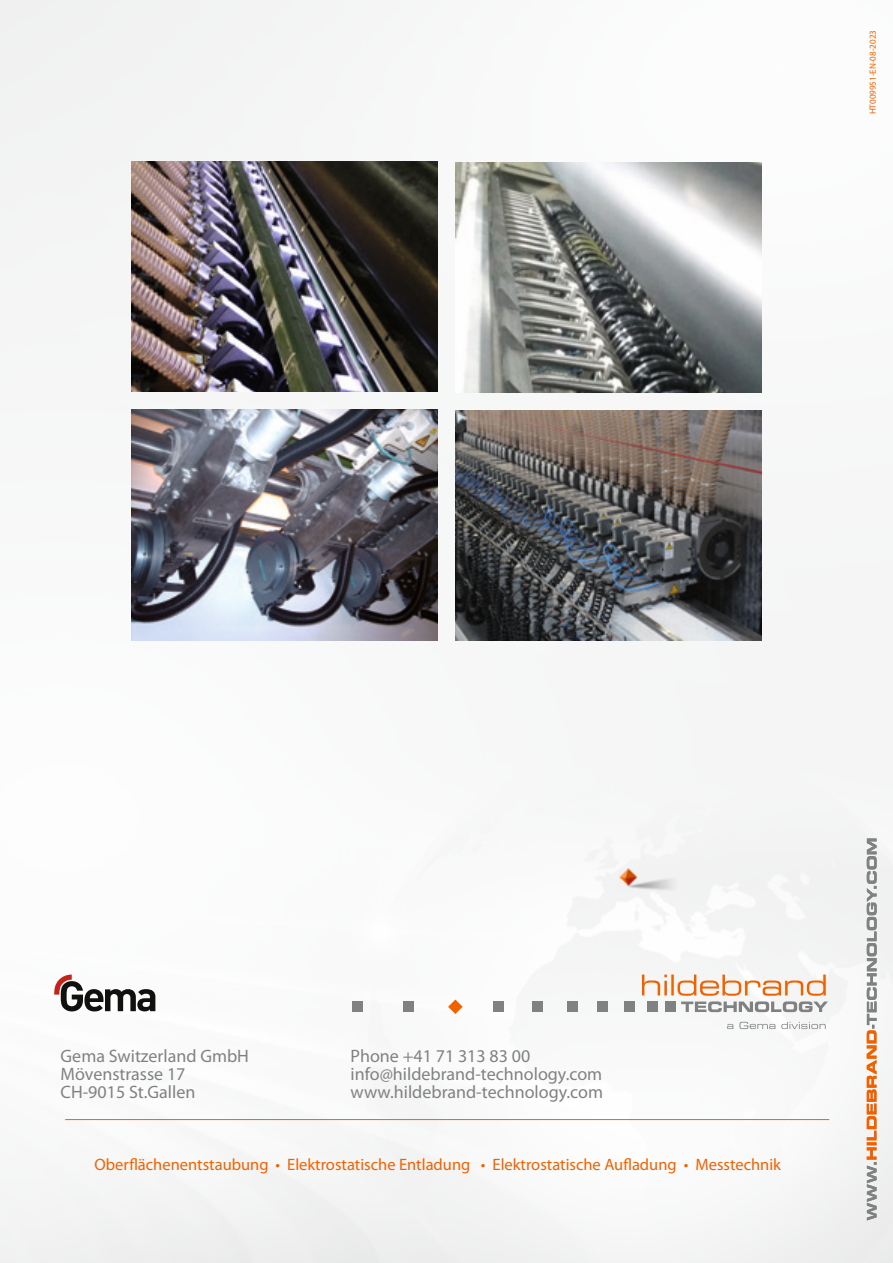
<style>
.page{position:relative;width:893px;height:1263px;background:#fff}
.page>*{position:absolute;margin:0;border:0;box-sizing:border-box;transform-origin:0 0}
.t1{font:18px/18px "Myriad Pro";color:#808281}
.t2{font:16.5px "Myriad Pro";color:#f06200}
.t3{font:9px "Myriad Pro";color:#f06200}
</style>
<div class="page">
<img style="left:0;top:0;width:893px;height:1263px">
<img style="left:592px;top:830px;width:101px;height:102px">
<img style="left:131px;top:162px;width:307px;height:230px">
<img style="left:455px;top:162px;width:307px;height:230px">
<img style="left:131px;top:410px;width:307px;height:230px">
<img style="left:455px;top:410px;width:307px;height:230px">
<svg style="left:642px;top:974px;width:186px;height:38px"></svg>
<div style="left:665px;top:1002px;width:11px;height:10px;background:#808281"></div>
<div style="left:647px;top:1002px;width:10px;height:10px;background:#808281"></div>
<div style="left:624px;top:1002px;width:11px;height:10px;background:#808281"></div>
<div style="left:598px;top:1002px;width:10px;height:10px;background:#808281"></div>
<div style="left:567px;top:1002px;width:10px;height:10px;background:#808281"></div>
<div style="left:532px;top:1002px;width:10px;height:10px;background:#808281"></div>
<div style="left:493px;top:1002px;width:10px;height:10px;background:#808281"></div>
<svg style="left:448px;top:999px;width:15px;height:15px"></svg>
<div style="left:403px;top:1002px;width:10px;height:10px;background:#808281"></div>
<div style="left:352px;top:1002px;width:10px;height:10px;background:#808281"></div>
<svg style="left:727px;top:1024px;width:6px;height:5px"></svg>
<svg style="left:739px;top:1022px;width:36px;height:7px"></svg>
<svg style="left:781px;top:1022px;width:45px;height:7px"></svg>
<svg style="left:54px;top:974px;width:101px;height:37px"></svg>
<hr style="left:65px;top:1119px;width:764px;height:1px;background:#f06200">
<svg style="left:867px;top:838px;width:10px;height:382px"></svg>
<p class="t3" style="left:867px;top:114px;width:86px;rotate:-90deg">HT009951-EN-08-2023</p>
<p class="t1" style="left:61px;top:1047px;width:190px">Gema Switzerland GmbH<br>Mövenstrasse 17<br>CH-9015 St.Gallen</p>
<p class="t1" style="left:351px;top:1047px;width:254px">Phone +41 71 313 83 00 info@hildebrand-technology.com www.hildebrand-technology.com</p>
<p class="t2" style="left:94px;top:1154px;width:688px">Oberflächenentstaubung • Elektrostatische Entladung • Elektrostatische Aufladung • Messtechnik</p>
</div>
